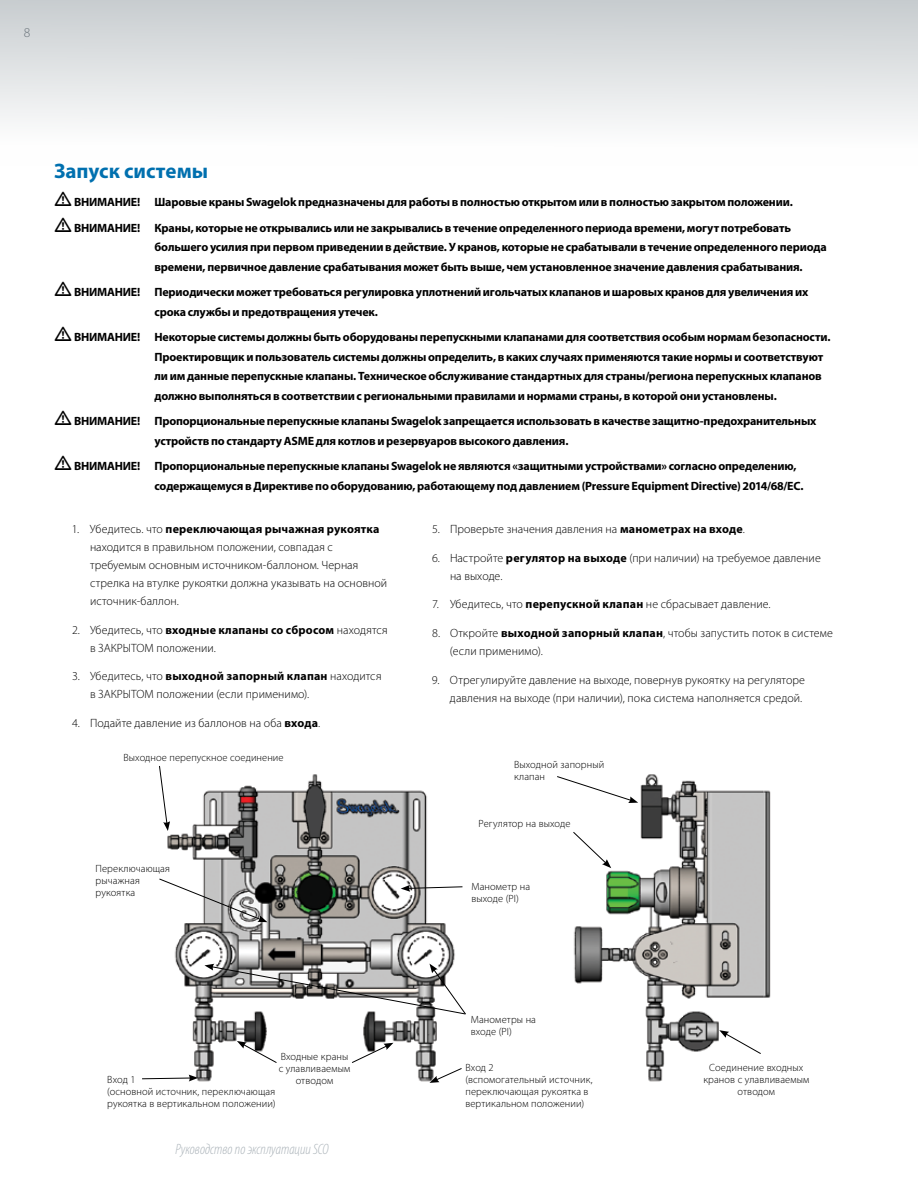
<style>
.page{position:relative;width:918px;height:1188px;background:#fff}
.page>*{position:absolute;margin:0;border:0;box-sizing:border-box;transform-origin:0 0}
.t1{font:700 21px "Myriad Pro";color:#0070af}
.t2{font:italic 300 condensed 15px "Myriad Pro";letter-spacing:-.005em;color:#acb4ba}
.t3{font:300 13.5px "Myriad Pro";color:#6a747b}
.t4{font:700 12px/19.5px "Myriad Pro";letter-spacing:-.015em;color:#000}
.t5{font:300 12px/18px "Myriad Pro";letter-spacing:.005em;color:#000}
.t6{font:300 10.5px/12px "Myriad Pro";letter-spacing:.005em;color:#000}
.s1{font-weight:700}
</style>
<div class="page">
<div style="left:0;top:0;width:918px;height:166px;background:linear-gradient(to bottom,#c8cccf,#fff)"></div>
<img style="left:167px;top:774px;width:288px;height:308px">
<svg style="left:159px;top:766px;width:11px;height:65px"></svg>
<img style="left:573px;top:774px;width:198px;height:308px">
<svg style="left:557px;top:776px;width:81px;height:27px"></svg>
<svg style="left:142px;top:1075px;width:56px;height:7px"></svg>
<svg style="left:429px;top:1067px;width:33px;height:16px"></svg>
<svg style="left:237px;top:1041px;width:40px;height:23px"></svg>
<svg style="left:351px;top:1043px;width:42px;height:21px"></svg>
<svg style="left:719px;top:1030px;width:43px;height:25px"></svg>
<svg style="left:204px;top:964px;width:262px;height:51px"></svg>
<svg style="left:573px;top:831px;width:38px;height:37px"></svg>
<svg style="left:401px;top:885px;width:62px;height:7px"></svg>
<svg style="left:159px;top:878px;width:108px;height:44px"></svg>
<p class="t3" style="left:24px;top:25px;width:8px">8</p>
<h1 class="t1" style="left:54px;top:157px;width:156px">Запуск системы</h1>
<p class="t4" style="left:54px;top:192px;width:740px">• ВНИМАНИЕ! Шаровые краны Swagelok предназначены для работы в полностью открытом или в полностью закрытом положении.</p>
<p class="t4" style="left:154px;top:218px;width:674px;text-indent:-100px">• ВНИМАНИЕ! Краны, которые не открывались или не закрывались в течение определенного периода времени, могут потребовать большего усилия при первом приведении в действие. У кранов, которые не срабатывали в течение определенного периода времени, первичное давление срабатывания может быть выше, чем установленное значение давления срабатывания.</p>
<p class="t4" style="left:154px;top:282px;width:655px;text-indent:-100px">• ВНИМАНИЕ! Периодически может требоваться регулировка уплотнений игольчатых клапанов и шаровых кранов для увеличения их срока службы и предотвращения утечек.</p>
<p class="t4" style="left:154px;top:327px;width:678px;text-indent:-100px">• ВНИМАНИЕ! Некоторые системы должны быть оборудованы перепускными клапанами для соответствия особым нормам безопасности.<br>Проектировщик и пользователь системы должны определить, в каких случаях применяются такие нормы и соответствуют ли им данные перепускные клапаны. Техническое обслуживание стандартных для страны/региона перепускных клапанов должно выполняться в соответствии с региональными правилами и нормами страны, в которой они установлены.</p>
<p class="t4" style="left:154px;top:411px;width:663px;text-indent:-100px">• ВНИМАНИЕ! Пропорциональные перепускные клапаны Swagelok запрещается использовать в качестве защитно-предохранительных устройств по стандарту ASME для котлов и резервуаров высокого давления.</p>
<p class="t4" style="left:154px;top:456px;width:651px;text-indent:-100px">• ВНИМАНИЕ! Пропорциональные перепускные клапаны Swagelok не являются «защитными устройствами» согласно определению, содержащемуся в Директиве по оборудованию, работающему под давлением (Pressure Equipment Directive) 2014/68/EC.</p>
<p class="t5" style="left:90px;top:520px;width:299px;text-indent:-18px">1. Убедитесь. что <span class="s1">переключающая рычажная рукоятка </span>находится в правильном положении, совпадая с требуемым основным источником-баллоном. Черная стрелка на втулке рукоятки должна указывать на основной источник-баллон.</p>
<p class="t5" style="left:90px;top:620px;width:299px;text-indent:-18px">2. Убедитесь, что <span class="s1">входные клапаны со сбросом</span> находятся в ЗАКРЫТОМ положении.</p>
<p class="t5" style="left:90px;top:667px;width:293px;text-indent:-18px">3. Убедитесь, что <span class="s1">выходной запорный клапан</span> находится в ЗАКРЫТОМ положении (если применимо).</p>
<p class="t5" style="left:72px;top:714px;width:250px">4. Подайте давление из баллонов на оба <span class="s1">входа</span>.</p>
<p class="t5" style="left:432px;top:520px;width:314px">5. Проверьте значения давления на <span class="s1">манометрах на входе</span>.</p>
<p class="t5" style="left:450px;top:548px;width:372px;text-indent:-18px">6. Настройте <span class="s1">регулятор на выходе</span> (при наличии) на требуемое давление на выходе.</p>
<p class="t5" style="left:432px;top:595px;width:340px">7. Убедитесь, что <span class="s1">перепускной клапан</span> не сбрасывает давление.</p>
<p class="t5" style="left:450px;top:624px;width:384px;text-indent:-18px">8. Откройте <span class="s1">выходной запорный клапан</span>, чтобы запустить поток в системе (если применимо).</p>
<p class="t5" style="left:432px;top:671px;width:375px;text-align:right">9. Отрегулируйте давление на выходе, повернув рукоятку на регуляторе давления на выходе (при наличии), пока система наполняется средой.</p>
<p class="t6" style="left:123px;top:751px;width:162px">Выходное перепускное соединение</p>
<p class="t6" style="left:96px;top:862px;width:76px">Переключающая рычажная рукоятка</p>
<p class="t6" style="left:279px;top:1050px;width:73px">Входные краны с улавливаемым</p>
<p class="t6" style="left:107px;top:1073px;width:30px">Вход 1</p>
<p class="t6" style="left:296px;top:1074px;width:39px">отводом</p>
<p class="t6" style="left:107px;top:1085px;width:170px">(основной источник, переключающая рукоятка в вертикальном положении)</p>
<p class="t2" style="left:176px;top:1141px;width:155px">Руководство по эксплуатации SCO</p>
<p class="t6" style="left:514px;top:758px;width:92px">Выходной запорный клапан</p>
<p class="t6" style="left:479px;top:817px;width:93px">Регулятор на выходе</p>
<p class="t6" style="left:471px;top:881px;width:60px">Манометр на выходе (PI)</p>
<p class="t6" style="left:471px;top:1014px;width:67px">Манометры на входе (PI)</p>
<p class="t6" style="left:465px;top:1061px;width:129px">Вход 2<br>(вспомогательный источник, переключающая рукоятка в вертикальном положении)</p>
<p class="t6" style="left:703px;top:1061px;width:108px;text-align:center">Соединение входных кранов с улавливаемым отводом</p>
</div>
